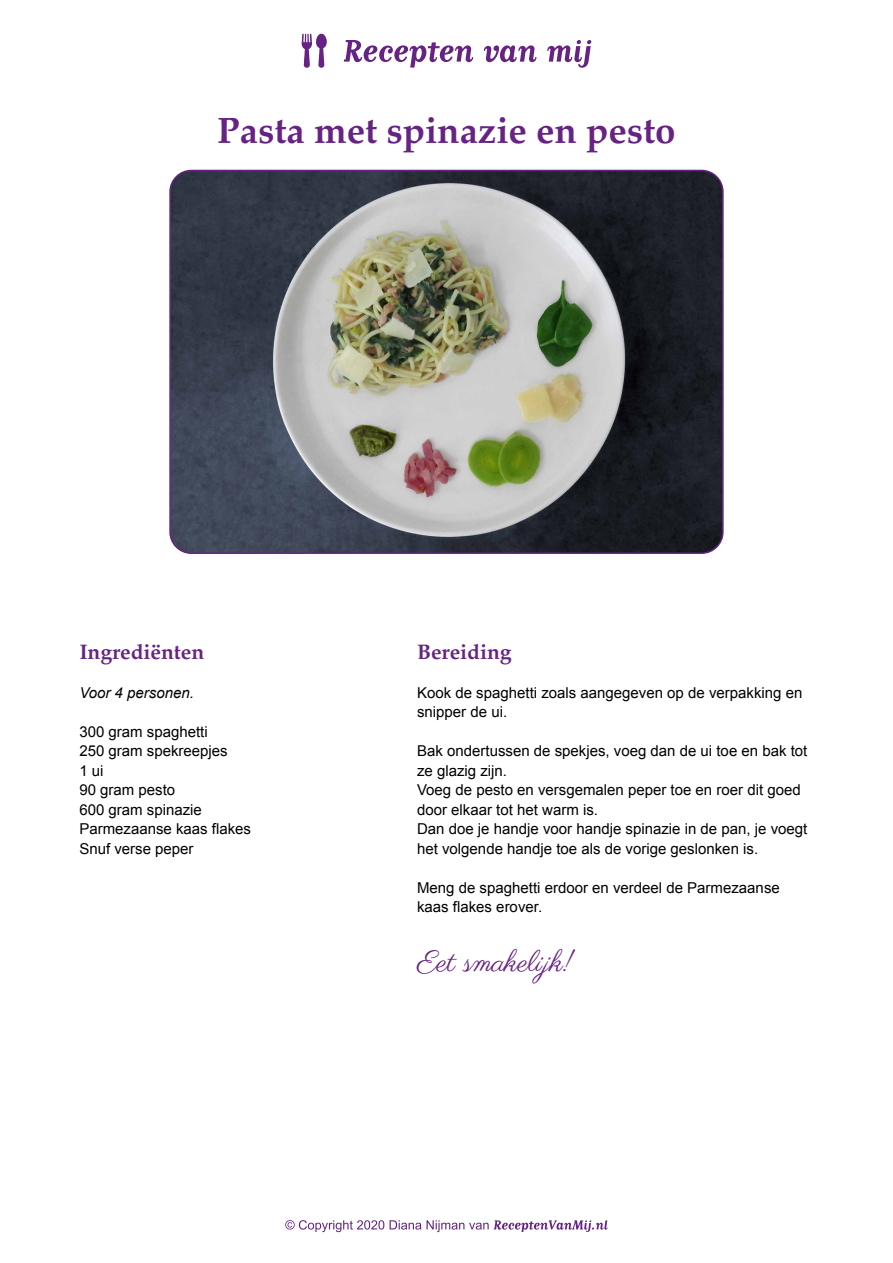
<style>
.page{position:relative;width:893px;height:1263px;background:#fff}
.page>*{position:absolute;margin:0;border:0;box-sizing:border-box;transform-origin:0 0}
.t1{font:700 36.6px "Palatino";color:#662383}
.t2{font:30px "Parisienne";color:#662383}
.t3{font:700 21px "Palatino";color:#662383}
.t4{font:15px/19.5px "Arial";color:#010101}
.t5{font:italic 15px "Arial";color:#010101}
</style>
<div class="page">
<img style="left:172px;top:170px;width:549px;height:381px">
<div style="left:169px;top:170px;width:555px;height:384px;border:2px solid #662383;border-radius:21px"></div>
<svg style="left:302px;top:34px;width:25px;height:34px"></svg>
<svg style="left:344px;top:40px;width:129px;height:28px"></svg>
<svg style="left:484px;top:45px;width:53px;height:17px"></svg>
<svg style="left:547px;top:40px;width:44px;height:28px"></svg>
<svg style="left:285px;top:1220px;width:99px;height:12px"></svg>
<svg style="left:390px;top:1220px;width:218px;height:12px"></svg>
<h1 class="t1" style="left:217px;top:99px;width:460px">Pasta met spinazie en pesto</h1>
<h3 class="t3" style="left:79px;top:634px;width:126px">Ingrediënten</h3>
<p class="t5" style="left:79px;top:683px;width:116px">Voor 4 personen.</p>
<p class="t4" style="left:79px;top:722px;width:173px">300 gram spaghetti<br>250 gram spekreepjes<br>1 ui<br>90 gram pesto<br>600 gram spinazie<br>Parmezaanse kaas flakes<br>Snuf verse peper</p>
<h3 class="t3" style="left:417px;top:634px;width:96px">Bereiding</h3>
<p class="t4" style="left:417px;top:683px;width:387px">Kook de spaghetti zoals aangegeven op de verpakking en snipper de ui.</p>
<p class="t4" style="left:417px;top:741px;width:392px">Bak ondertussen de spekjes, voeg dan de ui toe en bak tot ze glazig zijn.<br>Voeg de pesto en versgemalen peper toe en roer dit goed door elkaar tot het warm is.<br>Dan doe je handje voor handje spinazie in de pan, je voegt het volgende handje toe als de vorige geslonken is.</p>
<p class="t4" style="left:417px;top:878px;width:364px">Meng de spaghetti erdoor en verdeel de Parmezaanse kaas flakes erover.</p>
<h2 class="t2" style="left:417px;top:943px;width:158px">Eet smakelijk!</h2>
</div>
